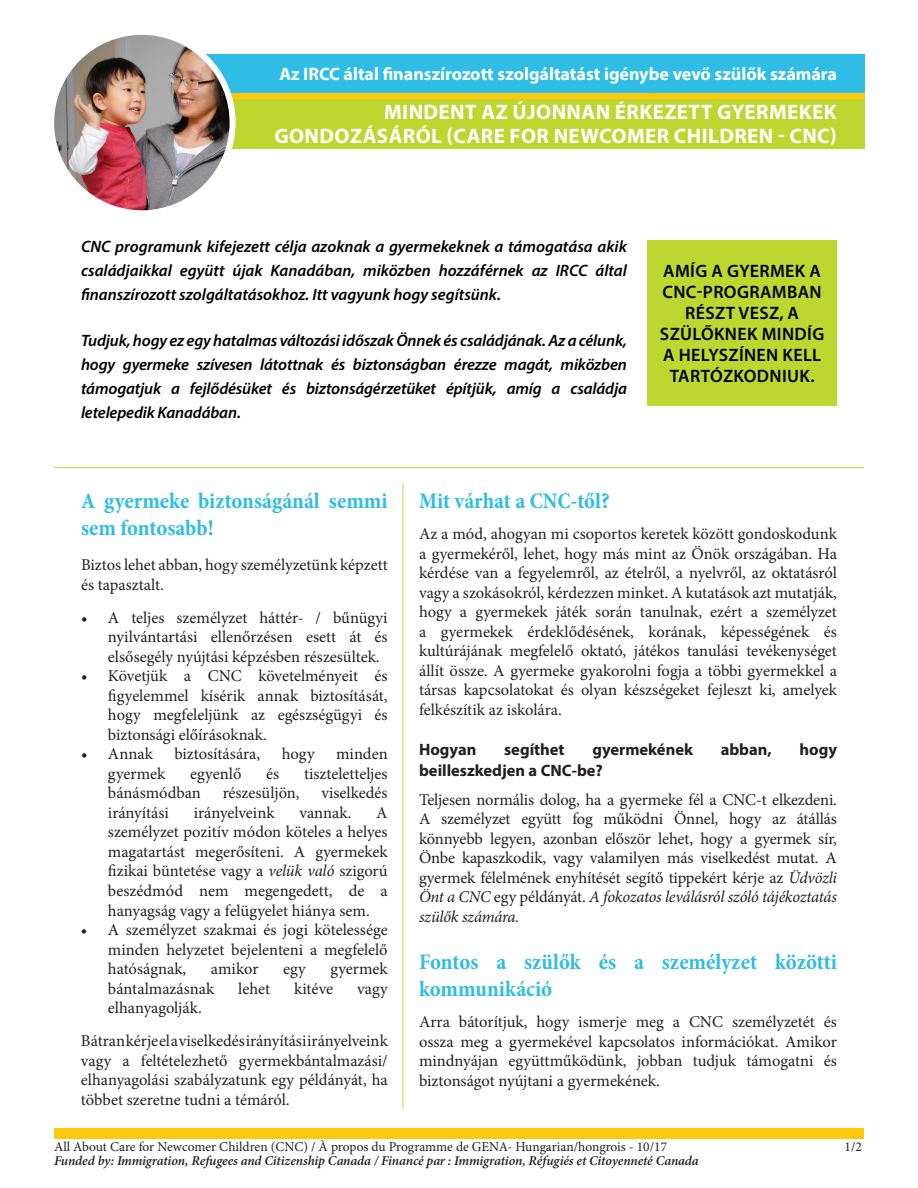
<style>
.page{position:relative;width:918px;height:1188px;background:#fff}
.page>*{position:absolute;margin:0;border:0;box-sizing:border-box;transform-origin:0 0}
.t1{font:700 condensed 22.5px/27px "Minion Pro";color:#2fbde5}
.t2{font:700 21px/24px "Myriad Pro";letter-spacing:.02em;color:#fff}
.t3{font:600 18px/21px "Myriad Pro";letter-spacing:.02em;color:#000;text-align:center}
.t4{font:700 18px "Myriad Pro";color:#fff}
.t5{font:16.5px/19.5px "Minion Pro";color:#231f20;text-align:justify}
.t6{font:italic 600 16.5px/24px "Myriad Pro";letter-spacing:-.005em;color:#000;text-align:justify}
.t7{font:700 16.5px "Myriad Pro";color:#231f20}
.t8{font:italic 600 13.5px "Minion Pro";letter-spacing:-.01em;color:#231f20}
.t9{font:13.5px "Minion Pro";letter-spacing:-.005em;color:#231f20}
.s1{font-style:italic}
</style>
<div class="page">
<div style="left:54px;top:1128px;width:810px;height:11px;background:#fec80b"></div>
<div style="left:140px;top:54px;width:725px;height:45px;background:#2fbde5"></div>
<div style="left:140px;top:97px;width:725px;height:52px;background:#bed630"></div>
<div style="left:140px;top:93px;width:725px;height:6px;background:#fec80b"></div>
<img style="left:51px;top:32px;width:182px;height:181px;border-radius:91px">
<div style="left:48px;top:29px;width:188px;height:187px;border:6px solid #fff;border-radius:50%"></div>
<div style="left:647px;top:240px;width:190px;height:165px;background:#bed630"></div>
<hr style="left:403px;top:483px;width:1px;height:626px;background:#bed630">
<hr style="left:54px;top:467px;width:810px;height:1px;background:#bed630">
<p class="t4" style="left:279px;top:62px;width:559px">Az IRCC által finanszírozott szolgáltatást igénybe vevő szülők számára</p>
<p class="t2" style="left:274px;top:99px;width:564px;text-indent:110px">MINDENT AZ ÚJONNAN ÉRKEZETT GYERMEKEK<br>GONDOZÁSÁRÓL (Care</p>
<p class="t2" style="left:510px;top:123px;width:105px">for Newcomer</p>
<p class="t2" style="left:674px;top:123px;width:41px">Children</p>
<p class="t2" style="left:778px;top:123px;width:60px">- CNC)</p>
<p class="t6" style="left:81px;top:234px;width:548px">CNC programunk kifejezett célja azoknak a gyermekeknek a támogatása akik családjaikkal együtt újak Kanadában, miközben hozzáférnek az IRCC által finanszírozott szolgáltatásokhoz. Itt vagyunk hogy segítsünk.</p>
<p class="t6" style="left:81px;top:328px;width:548px">Tudjuk, hogy ez egy hatalmas változási időszak Önnek és családjának. Az a célunk, hogy gyermeke szívesen látottnak és biztonságban érezze magát, miközben támogatjuk a fejlődésüket és biztonságérzetüket építjük, amíg a családja letelepedik Kanadában.</p>
<p class="t3" style="left:660px;top:260px;width:163px">AMÍG A GYERMEK A<br>CNC-PROGRAMBAN<br>RÉSZT VESZ, A<br>SZÜLŐKNEK MINDÍG<br>A HELYSZÍNEN KELL<br>TARTÓZKODNI UK.</p>
<h1 class="t1" style="left:81px;top:487px;width:308px">A gyermeke biztonságánál semmi sem fontosabb!</h1>
<p class="t5" style="left:81px;top:556px;width:308px">Biztos lehet abban, hogy személyzetünk képzett és tapasztalt.</p>
<p class="t5" style="left:108px;top:608px;width:281px;text-indent:-27px">• A teljes személyzet háttér- / bűnügyi nyilvántartási ellenőrzésen esett át és elsősegély nyújtási képzésben részesültek.</p>
<p class="t5" style="left:108px;top:667px;width:281px;text-indent:-27px">• Követjük a CNC követelményeit és figyelemmel kísérik annak biztosítását, hogy megfeleljünk az egészségügyi és biztonsági előírásoknak.</p>
<p class="t5" style="left:81px;top:745px;width:73px">• Annak</p>
<p class="t5" style="left:174px;top:745px;width:87px">biztosítására,</p>
<p class="t5" style="left:282px;top:745px;width:34px">hogy</p>
<p class="t5" style="left:336px;top:745px;width:53px">minden</p>
<p class="t5" style="left:108px;top:764px;width:59px">gyermek</p>
<p class="t5" style="left:190px;top:764px;width:53px">egyenlő</p>
<p class="t5" style="left:266px;top:764px;width:15px">és</p>
<p class="t5" style="left:304px;top:764px;width:85px">tiszteletteljes</p>
<p class="t5" style="left:108px;top:784px;width:95px">bánásmódban</p>
<p class="t5" style="left:223px;top:784px;width:79px">részesüljön,</p>
<p class="t5" style="left:321px;top:784px;width:68px">viselkedés</p>
<p class="t5" style="left:108px;top:803px;width:62px">irányítási</p>
<p class="t5" style="left:194px;top:803px;width:82px">irányelveink</p>
<p class="t5" style="left:299px;top:803px;width:54px">vannak.</p>
<p class="t5" style="left:108px;top:803px;width:281px;text-indent:268px">A személyzet pozitív módon köteles a helyes magatartást megerősíteni. A gyermekek fizikai büntetése vagy a <span class="s1">velük való</span> szigorú beszédmód nem megengedett, de a hanyagság vagy a felügyelet hiánya sem.</p>
<p class="t5" style="left:108px;top:920px;width:281px;text-indent:-27px">• A személyzet szakmai és jogi kötelessége minden helyzetet bejelenteni a megfelelő hatóságnak,</p>
<p class="t5" style="left:211px;top:959px;width:49px">amikor</p>
<p class="t5" style="left:283px;top:959px;width:24px">egy</p>
<p class="t5" style="left:330px;top:959px;width:59px">gyermek</p>
<p class="t5" style="left:108px;top:979px;width:108px">bántalmazásnak</p>
<p class="t5" style="left:238px;top:979px;width:33px">lehet</p>
<p class="t5" style="left:294px;top:979px;width:41px">kitéve</p>
<p class="t5" style="left:357px;top:979px;width:32px">vagy</p>
<p class="t5" style="left:81px;top:991px;width:308px;line-height:33px;text-indent:27px">elhanyagolják.<br>Bátran kérje el a viselkedés irányítási irányelveink</p>
<p class="t5" style="left:81px;top:1051px;width:308px">vagy a feltételezhető gyermekbántalmazási/ elhanyagolási szabályzatunk egy példányát, ha többet szeretne tudni a témáról.</p>
<h1 class="t1" style="left:419px;top:487px;width:192px">Mit várhat a CNC-től?</h1>
<p class="t5" style="left:419px;top:524px;width:420px">Az a mód, ahogyan mi csoportos keretek között gondoskodunk a gyermekéről, lehet, hogy más mint az Önök országában. Ha kérdése van a fegyelemről, az ételről, a nyelvről, az oktatásról vagy a szokásokról, kérdezzen minket. A kutatások azt mutatják, hogy a gyermekek játék során tanulnak, ezért a személyzet a gyermekek érdeklődésének, korának, képességének és kultúrájának megfelelő oktató, játékos tanulási tevékenységet állít össze. A gyermeke gyakorolni fogja a többi gyermekkel a társas kapcsolatokat és olyan készségeket fejleszt ki, amelyek felkészítik az iskolára.</p>
<p class="t7" style="left:419px;top:739px;width:59px">Hogyan</p>
<p class="t7" style="left:504px;top:739px;width:62px">segíthet</p>
<p class="t7" style="left:592px;top:739px;width:102px">gyermekének</p>
<p class="t7" style="left:721px;top:739px;width:53px">abban,</p>
<p class="t7" style="left:799px;top:739px;width:39px">hogy</p>
<p class="t7" style="left:419px;top:760px;width:185px">beilleszkedjen a CNC-be?</p>
<p class="t5" style="left:419px;top:790px;width:419px">Teljesen normális dolog, ha a gyermeke fél a CNC-t elkezdeni.<br>A személyzet együtt fog működni Önnel, hogy az átállás könnyebb legyen, azonban először lehet, hogy a gyermek sír, Önbe kapaszkodik, vagy valamilyen más viselkedést mutat. A gyermek félelmének enyhítését segítő tippekért kérje az <span class="s1">Üdvözli Önt a CNC</span> egy példányát. <span class="s1">A fokozatos leválásról szóló tájékoztatás szülők számára.</span></p>
<h1 class="t1" style="left:419px;top:948px;width:420px">Fontos a szülők és a személyzet közötti kommunikáció</h1>
<p class="t5" style="left:419px;top:1012px;width:419px">Arra bátorítjuk, hogy ismerje meg a CNC személyzetét és ossza meg a gyermekével kapcsolatos információkat. Amikor mindnyájan együttműködünk, jobban tudjuk támogatni és biztonságot nyújtani a gyermekének.</p>
<p class="t9" style="left:54px;top:1138px;width:615px">All About Care for Newcomer Children (CNC) / À propos du Programme de GENA- Hungarian/hongrois - 10/17</p>
<p class="t8" style="left:54px;top:1151px;width:646px">Funded by: Immigration, Refugees and Citizenship Canada / Financé par : Immigration, Réfugiés et Citoyenneté Canada</p>
<p class="t9" style="left:845px;top:1138px;width:19px">1/2</p>
</div>
